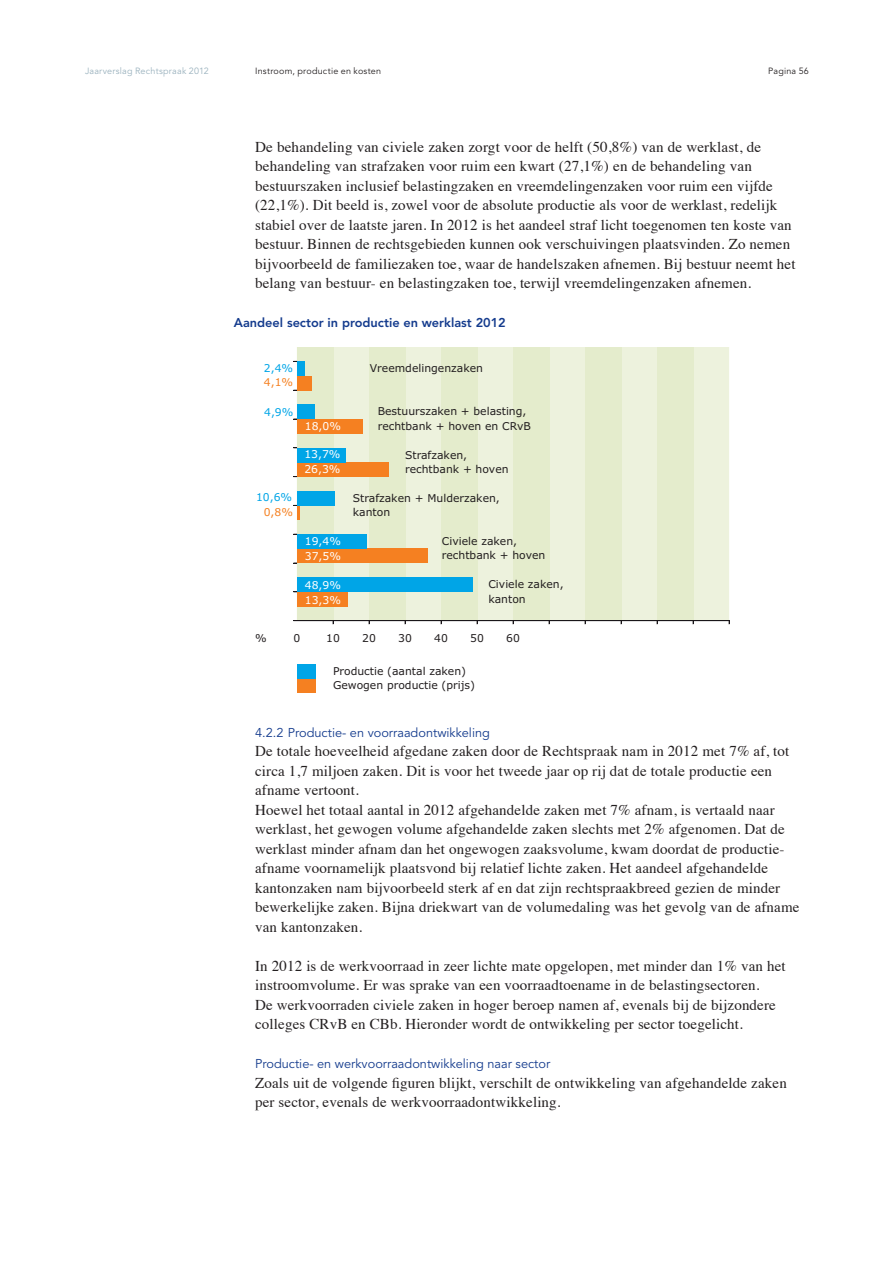
<style>
.page{position:relative;width:893px;height:1263px;background:#fff}
.page>*{position:absolute;margin:0;border:0;box-sizing:border-box;transform-origin:0 0}
.t1{font:15px/19.5px "Times";letter-spacing:.01em;color:#231f20}
.t2{font:12.75px "Avenir";color:#143b8d}
.t3{font:800 12.75px "Avenir";color:#143b8d}
.t4{font:10.8px/14.4px "Verdana";color:#231f20}
.t5{font:10.8px "Verdana";color:#fff}
.t6{font:10.8px "Verdana";color:#00a5e7}
.t7{font:10.8px "Verdana";color:#f58021}
.t8{font:9px "Avenir";letter-spacing:.025em;color:#231f20}
.t9{font:9px "Avenir";letter-spacing:.02em;color:#99b1bd}
</style>
<div class="page">
<div style="left:333px;top:347px;width:396px;height:273px;background:#edf2dd"></div>
<div style="left:297px;top:347px;width:36px;height:274px;background:#e4eccc"></div>
<div style="left:369px;top:347px;width:36px;height:274px;background:#e4eccc"></div>
<div style="left:441px;top:347px;width:36px;height:274px;background:#e4eccc"></div>
<div style="left:513px;top:347px;width:36px;height:274px;background:#e4eccc"></div>
<div style="left:585px;top:347px;width:36px;height:274px;background:#e4eccc"></div>
<div style="left:657px;top:347px;width:36px;height:274px;background:#e4eccc"></div>
<hr style="left:293px;top:620px;width:436px;height:1px;background:#1a161a">
<div style="left:297px;top:678px;width:18px;height:15px;background:#f58021"></div>
<div style="left:297px;top:664px;width:18px;height:14px;background:#00a5e7"></div>
<div style="left:297px;top:549px;width:130px;height:14px;background:#f58021"></div>
<div style="left:297px;top:534px;width:69px;height:15px;background:#00a5e7"></div>
<div style="left:297px;top:592px;width:51px;height:14px;background:#f58021"></div>
<div style="left:297px;top:577px;width:175px;height:15px;background:#00a5e7"></div>
<hr style="left:297px;top:505px;width:3px;height:15px;background:#f58021">
<div style="left:297px;top:491px;width:38px;height:14px;background:#00a5e7"></div>
<div style="left:297px;top:462px;width:91px;height:15px;background:#f58021"></div>
<div style="left:297px;top:448px;width:48px;height:14px;background:#00a5e7"></div>
<div style="left:297px;top:419px;width:66px;height:14px;background:#f58021"></div>
<div style="left:297px;top:405px;width:17px;height:14px;background:#00a5e7"></div>
<div style="left:297px;top:376px;width:15px;height:14px;background:#f58021"></div>
<div style="left:297px;top:361px;width:8px;height:15px;background:#00a5e7"></div>
<p class="t9" style="left:85px;top:65px;width:125px">Jaarverslag Rechtspraak 2012</p>
<p class="t8" style="left:255px;top:65px;width:128px">Instroom, productie en kosten</p>
<p class="t8" style="left:768px;top:65px;width:42px">Pagina 56</p>
<p class="t1" style="left:255px;top:135px;width:542px">De behandeling van civiele zaken zorgt voor de helft (50,8%) van de werklast, de behandeling van strafzaken voor ruim een kwart (27,1%) en de behandeling van bestuurszaken inclusief belastingzaken en vreemdelingenzaken voor ruim een vijfde (22,1%). Dit beeld is, zowel voor de absolute productie als voor de werklast, redelijk stabiel over de laatste jaren. In 2012 is het aandeel straf licht toegenomen ten koste van bestuur. Binnen de rechtsgebieden kunnen ook verschuivingen plaatsvinden. Zo nemen bijvoorbeeld de familiezaken toe, waar de handelszaken afnemen. Bij bestuur neemt het belang van bestuur- en belastingzaken toe, terwijl vreemdelingenzaken afnemen.</p>
<p class="t3" style="left:234px;top:315px;width:273px">Aandeel sector in productie en werklast 2012</p>
<p class="t6" style="left:264px;top:362px;width:31px">2,4%</p>
<p class="t7" style="left:264px;top:375px;width:31px">4,1%</p>
<p class="t6" style="left:264px;top:405px;width:31px">4,9%</p>
<p class="t6" style="left:256px;top:490px;width:38px">10,6%</p>
<p class="t7" style="left:264px;top:505px;width:31px">0,8%</p>
<p class="t5" style="left:305px;top:419px;width:38px">18,0%</p>
<p class="t5" style="left:304px;top:448px;width:38px">13,7%</p>
<p class="t5" style="left:304px;top:462px;width:38px">26,3%</p>
<p class="t5" style="left:305px;top:535px;width:38px">19,4%</p>
<p class="t5" style="left:305px;top:549px;width:38px">37,5%</p>
<p class="t5" style="left:305px;top:578px;width:38px">48,9%</p>
<p class="t5" style="left:305px;top:593px;width:38px">13,3%</p>
<p class="t4" style="left:370px;top:361px;width:115px">Vreemdelingenzaken</p>
<p class="t4" style="left:378px;top:404px;width:155px">Bestuurszaken + belasting, rechtbank + hoven en CRvB</p>
<p class="t4" style="left:405px;top:448px;width:105px">Strafzaken, rechtbank + hoven</p>
<p class="t4" style="left:353px;top:491px;width:149px">Strafzaken + Mulderzaken, kanton</p>
<p class="t4" style="left:442px;top:534px;width:105px">Civiele zaken, rechtbank + hoven</p>
<p class="t4" style="left:488px;top:577px;width:77px">Civiele zaken, kanton</p>
<p class="t4" style="left:255px;top:631px;width:13px">%</p>
<p class="t4" style="left:294px;top:631px;width:8px">0</p>
<p class="t4" style="left:326px;top:631px;width:15px">10</p>
<p class="t4" style="left:362px;top:631px;width:15px">20</p>
<p class="t4" style="left:398px;top:631px;width:15px">30</p>
<p class="t4" style="left:434px;top:631px;width:15px">40</p>
<p class="t4" style="left:470px;top:631px;width:15px">50</p>
<p class="t4" style="left:506px;top:631px;width:15px">60</p>
<p class="t4" style="left:333px;top:664px;width:143px">Productie (aantal zaken)<br>Gewogen productie (prijs)</p>
<p class="t2" style="left:255px;top:725px;width:236px">4.2.2 Productie- en voorraadontwikkeling</p>
<p class="t1" style="left:255px;top:740px;width:546px">De totale hoeveelheid afgedane zaken door de Rechtspraak nam in 2012 met 7% af, tot circa 1,7 miljoen zaken. Dit is voor het tweede jaar op rij dat de totale productie een afname vertoont.<br>Hoewel het totaal aantal in 2012 afgehandelde zaken met 7% afnam, is vertaald naar werklast, het gewogen volume afgehandelde zaken slechts met 2% afgenomen. Dat de werklast minder afnam dan het ongewogen zaaksvolume, kwam doordat de productie&shy;afname voornamelijk plaatsvond bij relatief lichte zaken. Het aandeel afgehandelde kantonzaken nam bijvoorbeeld sterk af en dat zijn rechtspraakbreed gezien de minder bewerkelijke zaken. Bijna driekwart van de volumedaling was het gevolg van de afname van kantonzaken.</p>
<p class="t1" style="left:255px;top:954px;width:532px">In 2012 is de werkvoorraad in zeer lichte mate opgelopen, met minder dan 1% van het instroomvolume. Er was sprake van een voorraadtoename in de belastingsectoren.<br>De werkvoorraden civiele zaken in hoger beroep namen af, evenals bij de bijzondere colleges CRvB en CBb. Hieronder wordt de ontwikkeling per sector toegelicht.</p>
<p class="t2" style="left:255px;top:1056px;width:297px">Productie- en werkvoorraadontwikkeling naar sector</p>
<p class="t1" style="left:255px;top:1071px;width:533px">Zoals uit de volgende figuren blijkt, verschilt de ontwikkeling van afgehandelde zaken per sector, evenals de werkvoorraadontwikkeling.</p>
</div>
